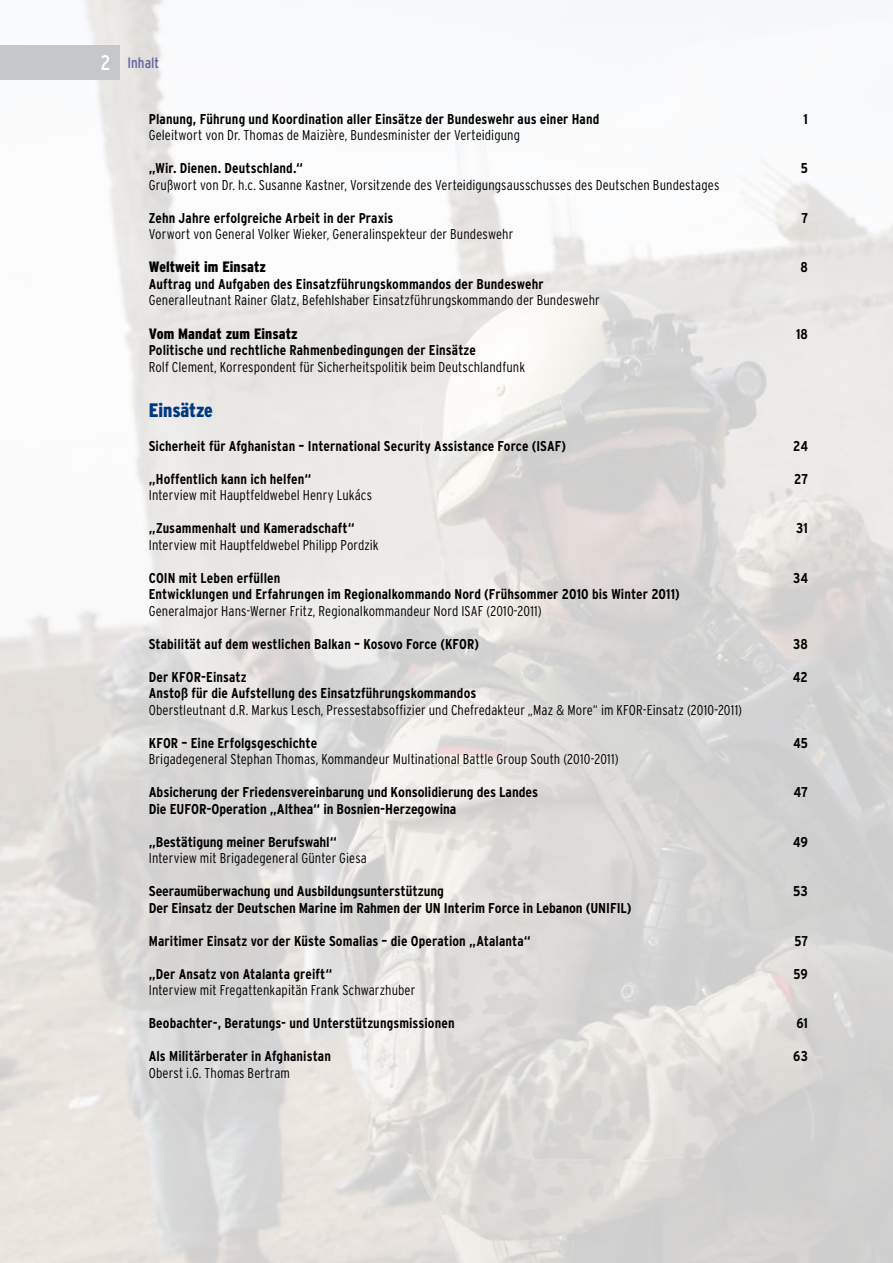
<style>
.page{position:relative;width:893px;height:1263px;background:#fff}
.page>*{position:absolute;margin:0;border:0;box-sizing:border-box;transform-origin:0 0}
.t1{font:900 condensed 19.5px "Interstate";letter-spacing:-.005em;color:#003882}
.t2{font:900 condensed 15px "Interstate";letter-spacing:.005em;color:#000}
.t3{font:condensed 15px "Interstate";color:#6365a0}
.t4{font:700 condensed 14.25px "Interstate";letter-spacing:.005em;color:#000}
.t5{font:300 condensed 14.25px/16.5px "Interstate";letter-spacing:.005em;color:#000}
.s1{font-size:21px;color:#fff}
.s2{font-weight:700}
.s3{font-family:"Frutiger"}
</style>
<div class="page">
<div style="left:0;top:45px;width:119px;height:34px;background:#c6c7c8"></div>
<p class="t3" style="left:101px;top:54px;width:60px"><span class="s1">2</span> Inhalt</p>
<p class="t4" style="left:149px;top:111px;width:452px">Planung, Führung und Koordination aller Einsätze der Bundeswehr aus einer Hand</p>
<p class="t4" style="left:803px;top:111px;width:6px">1</p>
<p class="t5" style="left:149px;top:127px;width:373px">Geleitwort von Dr. Thomas de Maizière, Bundesminister der Verteidigung</p>
<p class="t4" style="left:149px;top:160px;width:156px">„Wir. Dienen. Deutschland.“</p>
<p class="t4" style="left:801px;top:160px;width:9px">5</p>
<p class="t5" style="left:149px;top:177px;width:572px">Grußwort von Dr. h.c. Susanne Kastner, Vorsitzende des Verteidigungsausschusses des Deutschen Bundestages</p>
<p class="t4" style="left:149px;top:210px;width:246px">Zehn Jahre erfolgreiche Arbeit in der Praxis</p>
<p class="t4" style="left:801px;top:210px;width:8px">7</p>
<p class="t5" style="left:149px;top:226px;width:366px">Vorwort von General Volker Wieker, Generalinspekteur der Bundeswehr</p>
<p class="t2" style="left:149px;top:259px;width:119px">Weltweit im Einsatz</p>
<p class="t4" style="left:800px;top:259px;width:9px">8</p>
<p class="t4" style="left:149px;top:276px;width:396px">Auftrag und Aufgaben des Einsatzführungskommandos der Bundeswehr</p>
<p class="t5" style="left:149px;top:292px;width:453px">Generalleutnant Rainer Glatz, Befehlshaber Einsatzführungskommando der Bundeswehr</p>
<p class="t2" style="left:149px;top:325px;width:150px">Vom Mandat zum Einsatz</p>
<p class="t4" style="left:796px;top:325px;width:13px">18</p>
<p class="t4" style="left:149px;top:342px;width:329px">Politische und rechtliche Rahmenbedingungen der Einsätze</p>
<p class="t5" style="left:149px;top:358px;width:378px">Rolf Clement, Korrespondent für Sicherheitspolitik beim Deutschlandfunk</p>
<h1 class="t1" style="left:149px;top:400px;width:66px">Einsätze</h1>
<p class="t4" style="left:149px;top:438px;width:419px">Sicherheit für Afghanistan – International Security Assistance Force (ISAF)</p>
<p class="t4" style="left:793px;top:438px;width:16px">24</p>
<p class="t4" style="left:149px;top:471px;width:164px">„Hoffentlich kann ich helfen“</p>
<p class="t4" style="left:794px;top:471px;width:15px">27</p>
<p class="t5" style="left:149px;top:487px;width:225px">Interview mit Hauptfeldwebel Henry Lukács</p>
<p class="t4" style="left:149px;top:520px;width:207px">„Zusammenhalt und Kameradschaft“</p>
<p class="t4" style="left:796px;top:520px;width:13px">31</p>
<p class="t5" style="left:149px;top:536px;width:231px">Interview mit Hauptfeldwebel Philipp Pordzik</p>
<p class="t4" style="left:149px;top:570px;width:133px">COIN mit Leben erfüllen</p>
<p class="t4" style="left:793px;top:570px;width:16px">34</p>
<p class="t4" style="left:149px;top:586px;width:533px">Entwicklungen und Erfahrungen im Regionalkommando Nord (Frühsommer 2010 bis Winter 2011)</p>
<p class="t5" style="left:149px;top:602px;width:394px">Generalmajor Hans-Werner Fritz, Regionalkommandeur Nord ISAF (2010-2011)</p>
<p class="t4" style="left:149px;top:636px;width:332px">Stabilität auf dem westlichen Balkan – Kosovo Force (KFOR)</p>
<p class="t4" style="left:793px;top:636px;width:16px">38</p>
<p class="t4" style="left:149px;top:669px;width:99px">Der KFOR-Einsatz</p>
<p class="t4" style="left:793px;top:669px;width:16px">42</p>
<p class="t5" style="left:149px;top:685px;width:595px"><span class="s2">Anstoß für die Aufstellung des Einsatzführungskommandos<br></span>Oberstleutnant d.R. Markus Lesch, Pressestabsoffizier und Chefredakteur „Maz <span class="s3">&amp;</span> More“ im KFOR-Einsatz (2010-2011)</p>
<p class="t4" style="left:149px;top:735px;width:170px">KFOR – Eine Erfolgsgeschichte</p>
<p class="t4" style="left:794px;top:735px;width:16px">45</p>
<p class="t5" style="left:149px;top:751px;width:471px">Brigadegeneral Stephan Thomas, Kommandeur Multinational Battle Group South (2010-2011)</p>
<p class="t4" style="left:149px;top:784px;width:391px">Absicherung der Friedensvereinbarung und Konsolidierung des Landes</p>
<p class="t4" style="left:794px;top:784px;width:16px">47</p>
<p class="t4" style="left:149px;top:801px;width:309px">Die EUFOR-Operation „Althea“ in Bosnien-Herzegowina</p>
<p class="t4" style="left:149px;top:834px;width:190px">„Bestätigung meiner Berufswahl“</p>
<p class="t4" style="left:793px;top:834px;width:16px">49</p>
<p class="t5" style="left:149px;top:850px;width:220px">Interview mit Brigadegeneral Günter Giesa</p>
<p class="t4" style="left:149px;top:883px;width:297px">Seeraumüberwachung und Ausbildungsunterstützung</p>
<p class="t4" style="left:793px;top:883px;width:16px">53</p>
<p class="t4" style="left:149px;top:900px;width:484px">Der Einsatz der Deutschen Marine im Rahmen der UN Interim Force in Lebanon (UNIFIL)</p>
<p class="t4" style="left:149px;top:933px;width:383px">Maritimer Einsatz vor der Küste Somalias – die Operation „Atalanta“</p>
<p class="t4" style="left:794px;top:933px;width:15px">57</p>
<p class="t4" style="left:149px;top:966px;width:185px">„Der Ansatz von Atalanta greift“</p>
<p class="t4" style="left:794px;top:966px;width:16px">59</p>
<p class="t5" style="left:149px;top:982px;width:268px">Interview mit Fregattenkapitän Frank Schwarzhuber</p>
<p class="t4" style="left:149px;top:1015px;width:307px">Beobachter-, Beratungs- und Unterstützungsmissionen</p>
<p class="t4" style="left:796px;top:1015px;width:13px">61</p>
<p class="t4" style="left:149px;top:1048px;width:184px">Als Militärberater in Afghanistan</p>
<p class="t4" style="left:793px;top:1048px;width:16px">63</p>
<p class="t5" style="left:149px;top:1064px;width:143px">Oberst i.G. Thomas Bertram</p>
</div>
